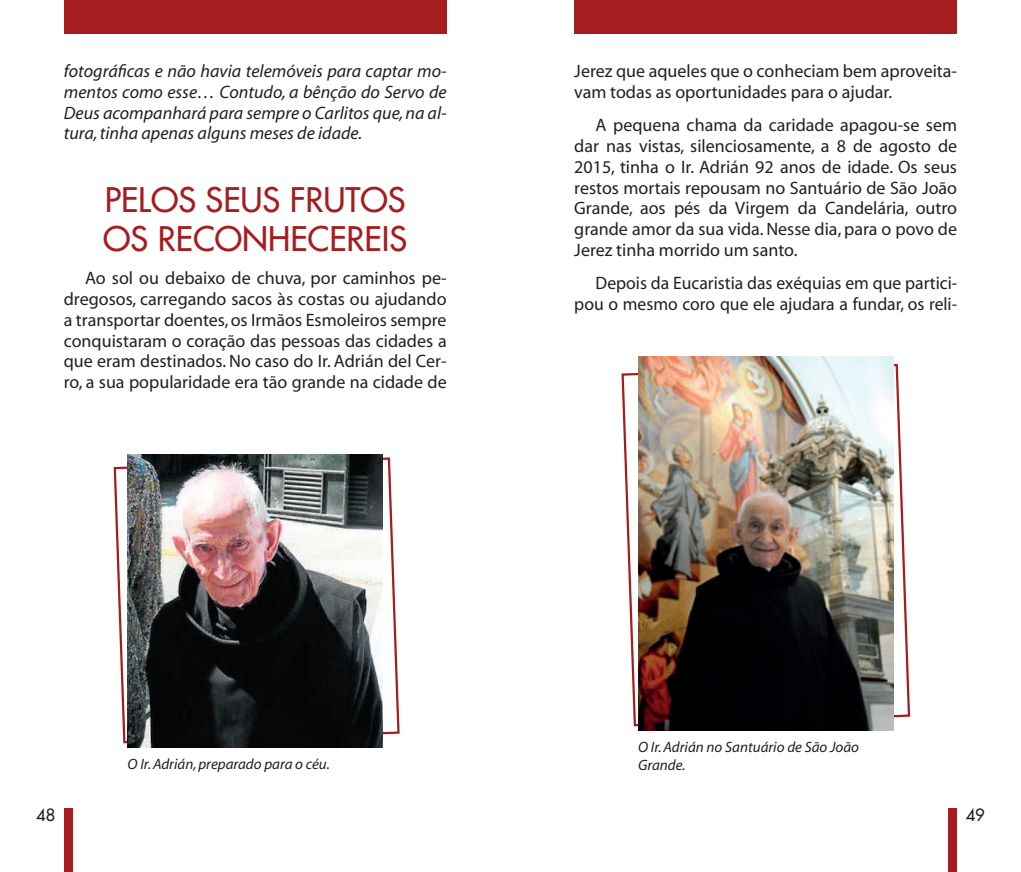
<style>
.page{position:relative;width:1021px;height:872px;background:#fff}
.page>*{position:absolute;margin:0;border:0;box-sizing:border-box;transform-origin:0 0}
.t1{font:33px/39px "Futura";color:#a61c1f}
.t2{font:18px/20.7px "Myriad";color:#231f20;text-align:justify}
.t3{font:italic 18px/20.7px "Myriad";color:#231f20;text-align:justify}
.t4{font:16.5px "Futura";color:#231f20}
.t5{font:italic 15px/18px "Myriad";color:#231f20}
</style>
<div class="page">
<div style="left:64px;top:808px;width:8px;height:64px;background:#a61c1f"></div>
<div style="left:948px;top:808px;width:9px;height:64px;background:#a61c1f"></div>
<div style="left:64px;top:0;width:382px;height:34px;background:#a61c1f"></div>
<div style="left:574px;top:0;width:383px;height:34px;background:#a61c1f"></div>
<svg style="left:113px;top:456px;width:287px;height:288px"></svg>
<img style="left:128px;top:454px;width:255px;height:293px">
<svg style="left:621px;top:363px;width:290px;height:364px"></svg>
<img style="left:638px;top:357px;width:255px;height:373px">
<p class="t3" style="left:64px;top:62px;width:384px">fotográficas e não havia telemóveis para captar mo&shy;mentos como esse… Contudo, a bênção do Servo de Deus acompanhará para sempre o Carlitos que, na al&shy;tura, tinha apenas alguns meses de idade.</p>
<h1 class="t1" style="left:103px;top:180px;width:305px">PELOS SEUS FRUTOS<br>OS RECONHECEREIS</h1>
<p class="t2" style="left:64px;top:269px;width:384px;text-indent:21px">Ao sol ou debaixo de chuva, por caminhos pe&shy;dregosos, carregando sacos às costas ou ajudando a transportar doentes, os Irmãos Esmoleiros sempre conquistaram o coração das pessoas das cidades a que eram destinados. No caso do Ir. Adrián del Cer&shy;ro, a sua popularidade era tão grande na cidade de</p>
<p class="t2" style="left:574px;top:62px;width:384px">Jerez que aqueles que o conheciam bem aproveita&shy;vam todas as oportunidades para o ajudar.</p>
<p class="t2" style="left:574px;top:116px;width:384px;text-indent:21px">A pequena chama da caridade apagou-se sem dar nas vistas, silenciosamente, a 8 de agosto de 2015, tinha o Ir. Adrián 92 anos de idade. Os seus restos mortais repousam no Santuário de São João Grande, aos pés da Virgem da Candelária, outro grande amor da sua vida. Nesse dia, para o povo de Jerez tinha morrido um santo.</p>
<p class="t2" style="left:574px;top:274px;width:384px;text-align:right">Depois da Eucaristia das exéquias em que partici&shy;pou o mesmo coro que ele ajudara a fundar, os reli-</p>
<p class="t5" style="left:128px;top:756px;width:204px">O Ir. Adrián, preparado para o céu.</p>
<p class="t5" style="left:638px;top:739px;width:222px">O Ir. Adrián no Santuário de São João<br>Grande.</p>
<p class="t4" style="left:36px;top:804px;width:21px">48</p>
<p class="t4" style="left:965px;top:804px;width:21px">49</p>
</div>
